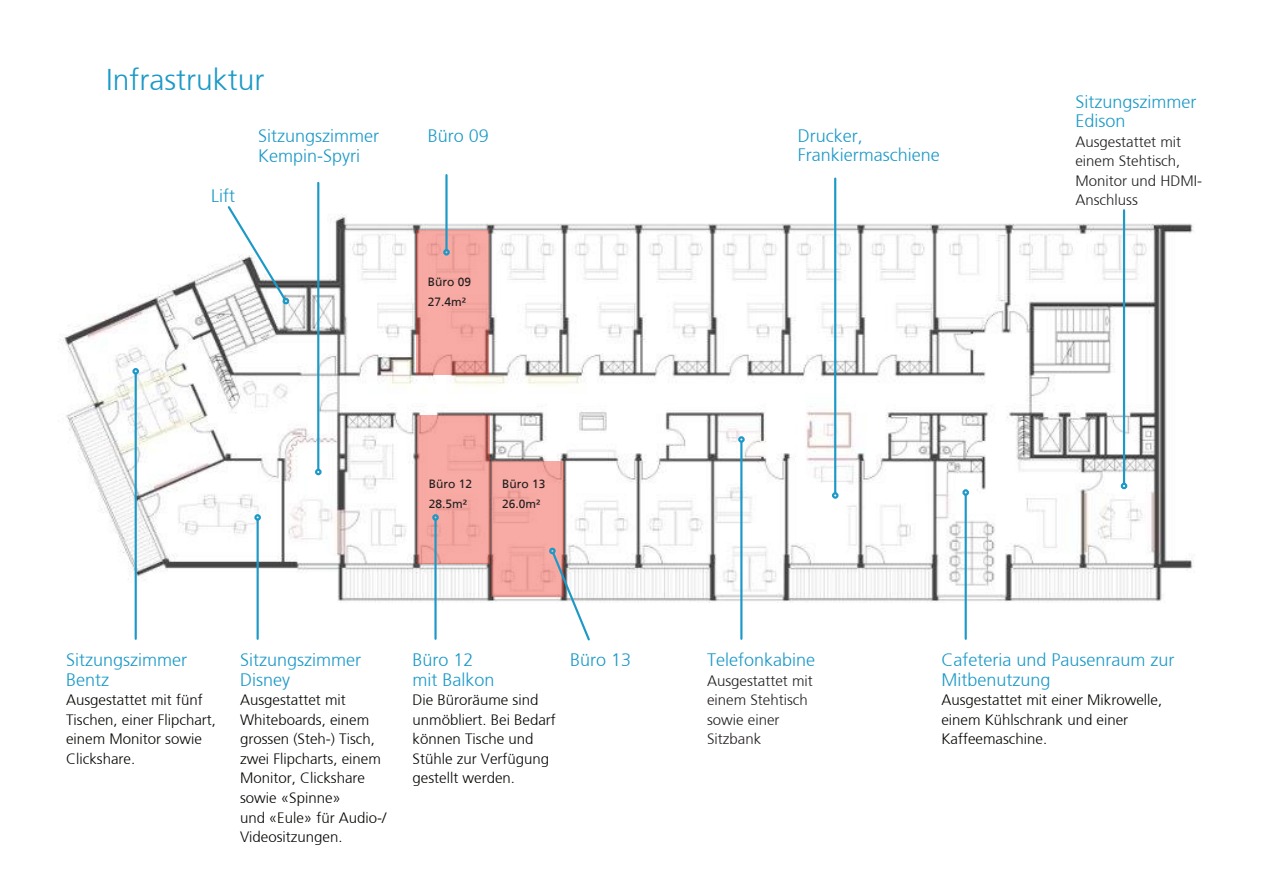
<style>
.page{position:relative;width:1263px;height:894px;background:#fff}
.page>*{position:absolute;margin:0;border:0;box-sizing:border-box;transform-origin:0 0}
.t1{font:30px "Frutiger Light";color:#1c99c7}
.t2{font:18px/19.5px "Frutiger Light";color:#1c99c7}
.t3{font:15px/19.5px "Frutiger Light";color:#080704}
.t4{font:15px/19.5px "Frutiger Light";color:#231f20}
.t5{font:12px/19.5px "Frutiger";color:#231f20}
</style>
<div class="page">
<img style="left:58px;top:174px;width:1136px;height:466px">
<div style="left:417px;top:414px;width:73px;height:149px;background:#ef3122;opacity:.42"></div>
<div style="left:491px;top:461px;width:73px;height:135px;background:#ef3122;opacity:.42"></div>
<div style="left:417px;top:230px;width:72px;height:144px;background:#ef3122;opacity:.42"></div>
<div style="left:432px;top:514px;width:7px;height:6px;border:2px solid #1c99c7;border-radius:50%"></div>
<hr style="left:434px;top:519px;width:3px;height:119px;background:#1c99c7">
<svg style="left:547px;top:545px;width:44px;height:96px"></svg>
<div style="left:443px;top:249px;width:7px;height:6px;border:2px solid #1c99c7;border-radius:50%"></div>
<hr style="left:445px;top:175px;width:3px;height:75px;background:#1c99c7">
<div style="left:738px;top:436px;width:7px;height:6px;border:2px solid #1c99c7;border-radius:50%"></div>
<hr style="left:740px;top:441px;width:2px;height:197px;background:#1c99c7">
<svg style="left:227px;top:205px;width:64px;height:101px"></svg>
<svg style="left:832px;top:492px;width:6px;height:6px"></svg>
<hr style="left:834px;top:178px;width:2px;height:315px;background:#1c99c7">
<div style="left:315px;top:468px;width:7px;height:7px;border:2px solid #1c99c7;border-radius:50%"></div>
<hr style="left:317px;top:183px;width:2px;height:286px;background:#1c99c7">
<div style="left:132px;top:368px;width:7px;height:6px;border:2px solid #1c99c7;border-radius:50%"></div>
<hr style="left:135px;top:373px;width:2px;height:265px;background:#1c99c7">
<div style="left:254px;top:514px;width:7px;height:6px;border:2px solid #1c99c7;border-radius:50%"></div>
<hr style="left:257px;top:519px;width:2px;height:119px;background:#1c99c7">
<div style="left:962px;top:489px;width:7px;height:6px;border:2px solid #1c99c7;border-radius:50%"></div>
<hr style="left:965px;top:494px;width:2px;height:144px;background:#1c99c7">
<div style="left:1121px;top:482px;width:6px;height:7px;border:2px solid #1c99c7;border-radius:50%"></div>
<hr style="left:1123px;top:210px;width:2px;height:273px;background:#1c99c7">
<h1 class="t1" style="left:106px;top:62px;width:160px">Infrastruktur</h1>
<p class="t2" style="left:211px;top:185px;width:25px">Lift</p>
<p class="t2" style="left:258px;top:126px;width:122px">Sitzungszimmer<br>Kempin-Spyri</p>
<p class="t2" style="left:428px;top:126px;width:63px">Büro 09</p>
<p class="t5" style="left:428px;top:272px;width:45px">Büro 09<br>27.4m²</p>
<p class="t5" style="left:429px;top:474px;width:45px">Büro 12<br>28.5m²</p>
<p class="t5" style="left:502px;top:474px;width:45px">Büro 13<br>26.0m²</p>
<p class="t2" style="left:66px;top:650px;width:122px">Sitzungszimmer<br>Bentz</p>
<p class="t3" style="left:66px;top:690px;width:152px">Ausgestattet mit fünf<br>Tischen, einer Flipchart, einem Monitor sowie<br>Clickshare.</p>
<p class="t2" style="left:240px;top:650px;width:122px">Sitzungszimmer<br>Disney</p>
<p class="t3" style="left:240px;top:690px;width:148px">Ausgestattet mit<br>Whiteboards, einem grossen (Steh-) Tisch, zwei Flipcharts, einem<br>Monitor, Clickshare sowie «Spinne»<br>und «Eule» für Audio-/<br>Videositzungen.</p>
<p class="t2" style="left:412px;top:650px;width:84px">Büro 12 mit Balkon</p>
<p class="t3" style="left:412px;top:690px;width:145px">Die Büroräume sind unmöbliert. Bei Bedarf können Tische und<br>Stühle zur Verfügung gestellt werden.</p>
<p class="t2" style="left:570px;top:650px;width:63px">Büro 13</p>
<p class="t2" style="left:798px;top:126px;width:143px">Drucker,<br>Frankiermaschiene</p>
<p class="t2" style="left:1075px;top:91px;width:122px">Sitzungszimmer<br>Edison</p>
<p class="t4" style="left:1075px;top:132px;width:128px">Ausgestattet mit einem Stehtisch,<br>Monitor und HDMI-<br>Anschluss</p>
<p class="t2" style="left:707px;top:650px;width:110px">Telefonkabine</p>
<p class="t4" style="left:707px;top:670px;width:107px">Ausgestattet mit einem Stehtisch sowie einer<br>Sitzbank</p>
<p class="t2" style="left:941px;top:650px;width:235px">Cafeteria und Pausenraum zur<br>Mitbenutzung</p>
<p class="t3" style="left:941px;top:690px;width:222px">Ausgestattet mit einer Mikrowelle, einem Kühlschrank und einer<br>Kaffeemaschine.</p>
</div>
